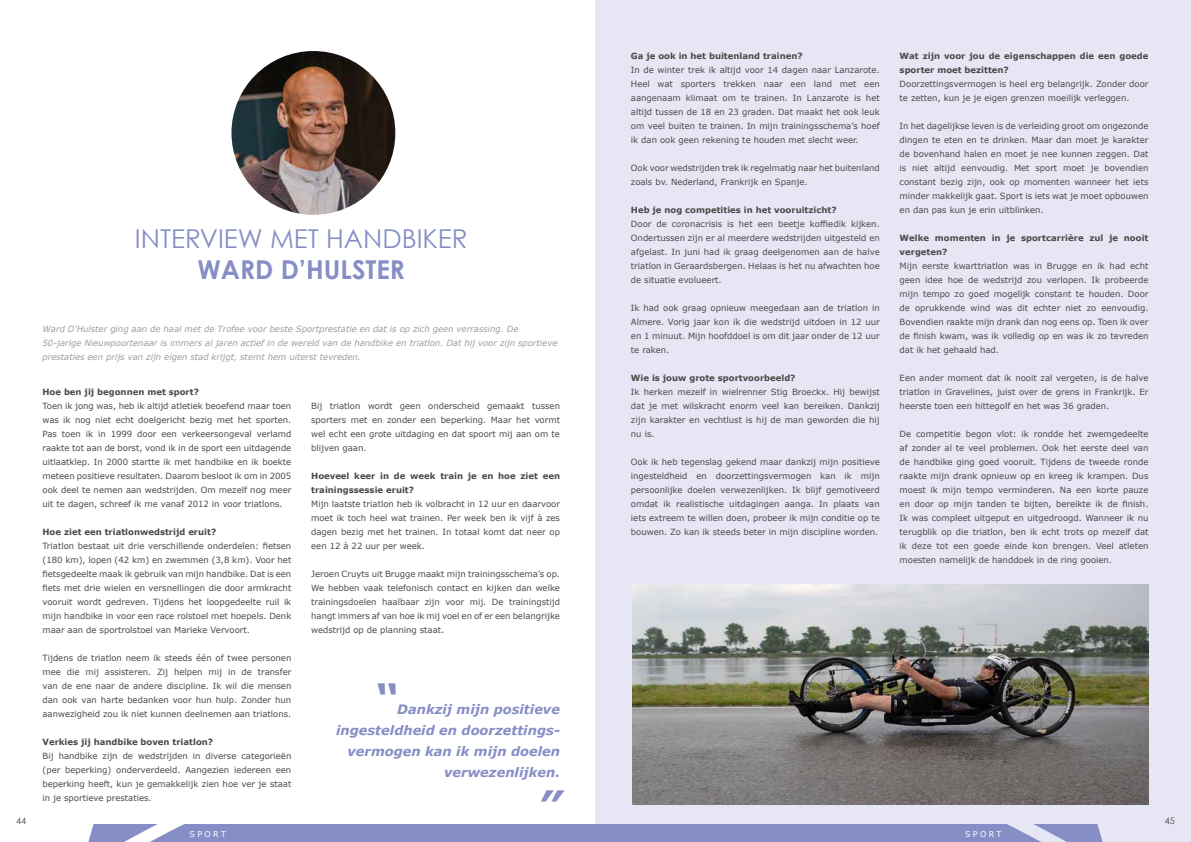
<style>
.page{position:relative;width:1191px;height:842px;background:#fff}
.page>*{position:absolute;margin:0;border:0;box-sizing:border-box;transform-origin:0 0}
.t1{font:italic 700 40px "Verdana";color:#868ec5}
.t2{font:26px "Century Gothic";color:#868ec5}
.t3{font:700 26px "Century Gothic";color:#868ec5}
.t4{font:italic 700 13px/21px "Verdana";color:#868ec5;text-align:right}
.t5{font:9px "Century Gothic";color:#4a4a49}
.t6{font:8.5px/14px "Verdana";color:#4a4a49;text-align:justify}
.t7{font:700 8.5px/14px "Verdana";color:#4a4a49}
.t8{font:italic 8.5px/14px "Verdana";color:#9d9d9c}
.t9{font:8px "Verdana";letter-spacing:.3em;color:#fff}
</style>
<div class="page">
<div style="left:595px;top:0;width:596px;height:842px;background:#e6e6f5"></div>
<img style="left:632px;top:585px;width:516px;height:219px">
<img style="left:231px;top:51px;width:164px;height:164px;border-radius:82px">
<div style="left:88px;top:825px;width:1015px;height:17px;background:#868ec5"></div>
<p class="t5" style="left:16px;top:816px;width:11px">44</p>
<h2 class="t2" style="left:135px;top:222px;width:334px">INTERVIEW MET HANDBIKER</h2>
<h2 class="t3" style="left:197px;top:253px;width:209px">WARD D’HULSTER</h2>
<p class="t8" style="left:43px;top:322px;width:516px">Ward D’Hulster ging aan de haal met de Trofee voor beste Sportprestatie en dat is op zich geen verrassing. De<br>50-jarige Nieuwpoortenaar is immers al jaren actief in de wereld van de handbike en triatlon. Dat hij voor zijn sportieve prestaties een prijs van zijn eigen stad krijgt, stemt hem uiterst tevreden.</p>
<p class="t7" style="left:43px;top:385px;width:158px">Hoe ben jij begonnen met sport?</p>
<p class="t6" style="left:43px;top:399px;width:250px">Toen ik jong was, heb ik altijd atletiek beoefend maar toen was ik nog niet echt doelgericht bezig met het sporten.<br>Pas toen ik in 1999 door een verkeersongeval verlamd raakte tot aan de borst, vond ik in de sport een uitdagende uitlaatklep. In 2000 startte ik met handbike en ik boekte meteen positieve resultaten. Daarom besloot ik om in 2005 ook deel te nemen aan wedstrijden. Om mezelf nog meer uit te dagen, schreef ik me vanaf 2012 in voor triatlons.</p>
<p class="t7" style="left:43px;top:525px;width:175px">Hoe ziet een triatlonwedstrijd eruit?</p>
<p class="t6" style="left:43px;top:539px;width:250px">Triatlon bestaat uit drie verschillende onderdelen: fietsen (180 km), lopen (42 km) en zwemmen (3,8 km). Voor het fietsgedeelte maak ik gebruik van mijn handbike. Dat is een fiets met drie wielen en versnellingen die door armkracht vooruit wordt gedreven. Tijdens het loopgedeelte ruil ik mijn handbike in voor een race rolstoel met hoepels. Denk maar aan de sportrolstoel van Marieke Vervoort.</p>
<p class="t6" style="left:43px;top:651px;width:250px">Tijdens de triatlon neem ik steeds één of twee personen mee die mij assisteren. Zij helpen mij in de transfer van de ene naar de andere discipline. Ik wil die mensen dan ook van harte bedanken voor hun hulp. Zonder hun aanwezigheid zou ik niet kunnen deelnemen aan triatlons.</p>
<p class="t7" style="left:43px;top:735px;width:172px">Verkies jij handbike boven triatlon?</p>
<p class="t6" style="left:43px;top:749px;width:250px">Bij handbike zijn de wedstrijden in diverse categorieën (per beperking) onderverdeeld. Aangezien iedereen een beperking heeft, kun je gemakkelijk zien hoe ver je staat in je sportieve prestaties.</p>
<p class="t6" style="left:311px;top:399px;width:250px">Bij triatlon wordt geen onderscheid gemaakt tussen sporters met en zonder een beperking. Maar het vormt wel echt een grote uitdaging en dat spoort mij aan om te blijven gaan.</p>
<p class="t7" style="left:311px;top:469px;width:250px">Hoeveel keer in de week train je en hoe ziet een trainingssessie eruit?</p>
<p class="t6" style="left:311px;top:497px;width:250px">Mijn laatste triatlon heb ik volbracht in 12 uur en daarvoor moet ik toch heel wat trainen. Per week ben ik vijf à zes dagen bezig met het trainen. In totaal komt dat neer op een 12 à 22 uur per week.</p>
<p class="t6" style="left:311px;top:567px;width:250px">Jeroen Cruyts uit Brugge maakt mijn trainingsschema’s op.<br>We hebben vaak telefonisch contact en kijken dan welke trainingsdoelen haalbaar zijn voor mij. De trainingstijd hangt immers af van hoe ik mij voel en of er een belangrijke wedstrijd op de planning staat.</p>
<h1 class="t1" style="left:374px;top:673px;width:25px">“</h1>
<h3 class="t4" style="left:336px;top:698px;width:225px">Dankzij mijn positieve ingesteldheid en doorzettings&shy;vermogen kan ik mijn doelen verwezenlijken.</h3>
<h1 class="t1" style="left:536px;top:780px;width:25px">”</h1>
<p class="t7" style="left:631px;top:49px;width:173px">Ga je ook in het buitenland trainen?</p>
<p class="t6" style="left:631px;top:63px;width:250px">In de winter trek ik altijd voor 14 dagen naar Lanzarote.<br>Heel wat sporters trekken naar een land met een aangenaam klimaat om te trainen. In Lanzarote is het altijd tussen de 18 en 23 graden. Dat maakt het ook leuk om veel buiten te trainen. In mijn trainingsschema’s hoef ik dan ook geen rekening te houden met slecht weer.</p>
<p class="t6" style="left:631px;top:161px;width:250px">Ook voor wedstrijden trek ik regelmatig naar het buitenland zoals bv. Nederland, Frankrijk en Spanje.</p>
<p class="t7" style="left:631px;top:203px;width:207px">Heb je nog competities in het vooruitzicht?</p>
<p class="t6" style="left:631px;top:217px;width:250px">Door de coronacrisis is het een beetje koffiedik kijken.<br>Ondertussen zijn er al meerdere wedstrijden uitgesteld en afgelast. In juni had ik graag deelgenomen aan de halve triatlon in Geraardsbergen. Helaas is het nu afwachten hoe de situatie evolueert.</p>
<p class="t6" style="left:631px;top:301px;width:250px">Ik had ook graag opnieuw meegedaan aan de triatlon in Almere. Vorig jaar kon ik die wedstrijd uitdoen in 12 uur en 1 minuut. Mijn hoofddoel is om dit jaar onder de 12 uur te raken.</p>
<p class="t7" style="left:631px;top:371px;width:166px">Wie is jouw grote sportvoorbeeld?</p>
<p class="t6" style="left:631px;top:385px;width:250px">Ik herken mezelf in wielrenner Stig Broeckx. Hij bewijst dat je met wilskracht enorm veel kan bereiken. Dankzij zijn karakter en vechtlust is hij de man geworden die hij nu is.</p>
<p class="t6" style="left:631px;top:455px;width:250px">Ook ik heb tegenslag gekend maar dankzij mijn positieve ingesteldheid en doorzettingsvermogen kan ik mijn persoonlijke doelen verwezenlijken. Ik blijf gemotiveerd omdat ik realistische uitdagingen aanga. In plaats van iets extreem te willen doen, probeer ik mijn conditie op te bouwen. Zo kan ik steeds beter in mijn discipline worden.</p>
<p class="t7" style="left:899px;top:49px;width:250px">Wat zijn voor jou de eigenschappen die een goede sporter moet bezitten?</p>
<p class="t6" style="left:899px;top:77px;width:250px">Doorzettingsvermogen is heel erg belangrijk. Zonder door te zetten, kun je je eigen grenzen moeilijk verleggen.</p>
<p class="t6" style="left:899px;top:119px;width:250px">In het dagelijkse leven is de verleiding groot om ongezonde dingen te eten en te drinken. Maar dan moet je karakter de bovenhand halen en moet je nee kunnen zeggen. Dat is niet altijd eenvoudig. Met sport moet je bovendien constant bezig zijn, ook op momenten wanneer het iets minder makkelijk gaat. Sport is iets wat je moet opbouwen en dan pas kun je erin uitblinken.</p>
<p class="t7" style="left:899px;top:231px;width:250px">Welke momenten in je sportcarrière zul je nooit vergeten?</p>
<p class="t6" style="left:899px;top:259px;width:250px">Mijn eerste kwarttriatlon was in Brugge en ik had echt geen idee hoe de wedstrijd zou verlopen. Ik probeerde mijn tempo zo goed mogelijk constant te houden. Door de oprukkende wind was dit echter niet zo eenvoudig.<br>Bovendien raakte mijn drank dan nog eens op. Toen ik over de finish kwam, was ik volledig op en was ik zo tevreden dat ik het gehaald had.</p>
<p class="t6" style="left:899px;top:371px;width:250px">Een ander moment dat ik nooit zal vergeten, is de halve triatlon in Gravelines, juist over de grens in Frankrijk. Er heerste toen een hittegolf en het was 36 graden.</p>
<p class="t6" style="left:899px;top:427px;width:250px">De competitie begon vlot: ik rondde het zwemgedeelte af zonder al te veel problemen. Ook het eerste deel van de handbike ging goed vooruit. Tijdens de tweede ronde raakte mijn drank opnieuw op en kreeg ik krampen. Dus moest ik mijn tempo verminderen. Na een korte pauze en door op mijn tanden te bijten, bereikte ik de finish.<br>Ik was compleet uitgeput en uitgedroogd. Wanneer ik nu terugblik op die triatlon, ben ik echt trots op mezelf dat ik deze tot een goede einde kon brengen. Veel atleten moesten namelijk de handdoek in de ring gooien.</p>
<p class="t9" style="left:189px;top:828px;width:38px">SPORT</p>
<p class="t9" style="left:965px;top:828px;width:38px">SPORT</p>
<p class="t5" style="left:1164px;top:816px;width:11px">45</p>
</div>
